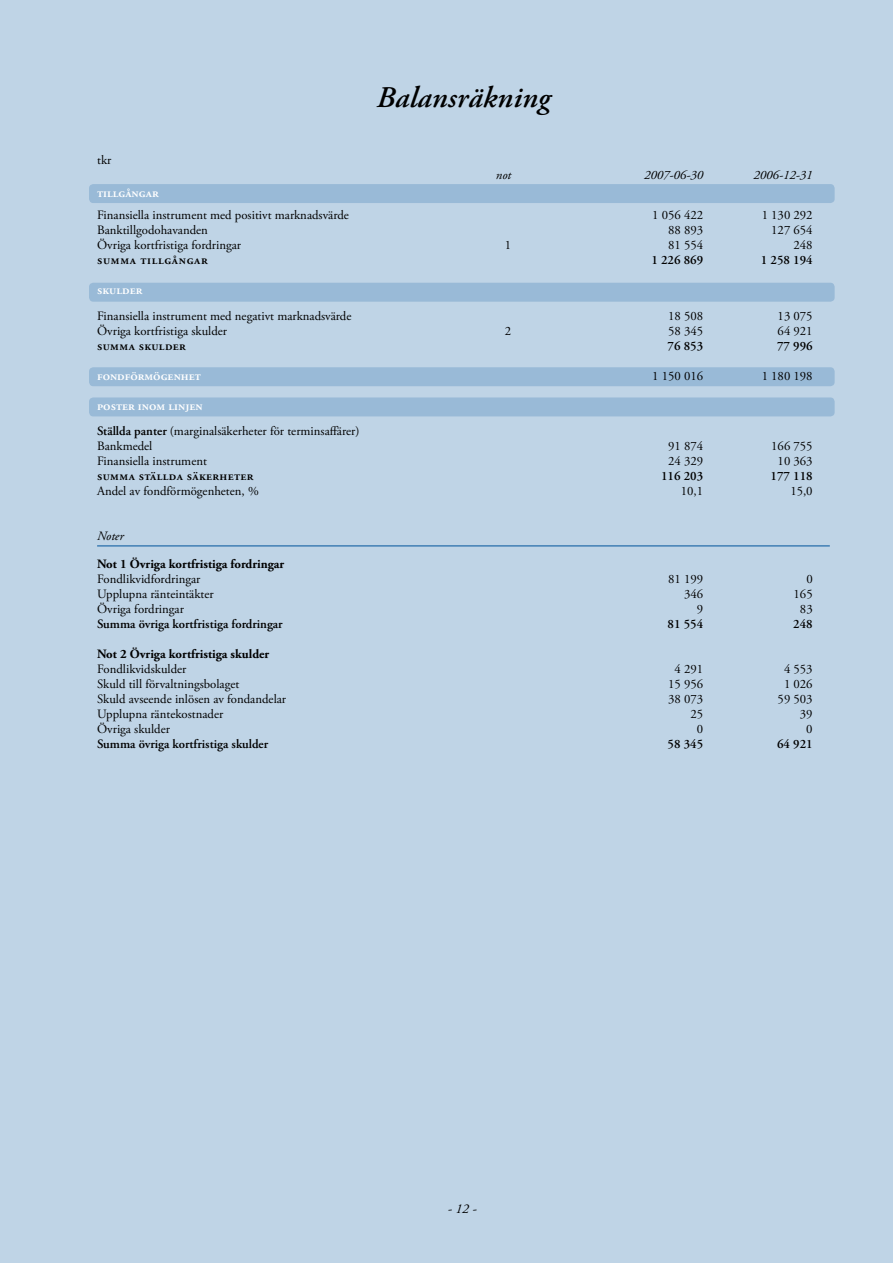
<style>
.page{position:relative;width:893px;height:1263px;background:#bfd4e6}
.page>*{position:absolute;margin:0;border:0;box-sizing:border-box;transform-origin:0 0}
.t1{font:italic 600 30px "Adobe Garamond Pro";letter-spacing:.01em;color:#000}
.t2{font:italic 13.5px "Adobe Garamond Pro";color:#000}
.t3{font:12.75px/25.5px "Adobe Garamond Pro";color:#000}
.t4{font:600 12.75px "Adobe Garamond Pro";letter-spacing:.025em;color:#000}
.t5{font:700 12.75px "Adobe Garamond Pro";color:#000}
.t6{font:600 12.75px "Adobe Garamond Pro";color:#fff}
.t7{font:italic 12.75px "Adobe Garamond Pro";color:#000}
.t8{font:600 12.75px "Adobe Garamond Pro";letter-spacing:.05em;color:#000}
.s1{font-weight:600;color:#fff}
.s2{font-weight:600}
</style>
<div class="page">
<div style="left:89px;top:184px;width:746px;height:19px;background:#99bad7;border-radius:4px"></div>
<div style="left:89px;top:283px;width:746px;height:19px;background:#99bad7;border-radius:4px"></div>
<div style="left:89px;top:367px;width:746px;height:19px;background:#99bad7;border-radius:4px"></div>
<div style="left:89px;top:397px;width:746px;height:19px;background:#99bad7;border-radius:4px"></div>
<hr style="left:97px;top:546px;width:733px;height:1px;background:#00539b">
<p class="t3" style="left:97px;top:148px;width:16px">tkr</p>
<h1 class="t1" style="left:377px;top:80px;width:175px">Balansräkning</h1>
<p class="t7" style="left:496px;top:167px;width:17px">not</p>
<p class="t7" style="left:644px;top:167px;width:61px">2007-06-30</p>
<p class="t7" style="left:753px;top:167px;width:61px">2006-12-31</p>
<p class="t6" style="left:97px;top:185px;width:63px">tillgångar</p>
<p class="t3" style="left:97px;top:203px;width:253px">Finansiella instrument med positivt marknadsvärde</p>
<p class="t3" style="left:652px;top:203px;width:52px">1 056 422</p>
<p class="t3" style="left:762px;top:203px;width:52px">1 130 292</p>
<p class="t3" style="left:97px;top:218px;width:112px">Banktillgodohavanden</p>
<p class="t3" style="left:668px;top:218px;width:37px">88 893</p>
<p class="t3" style="left:771px;top:218px;width:43px">127 654</p>
<p class="t3" style="left:97px;top:233px;width:146px">Övriga kortfristiga fordringar</p>
<p class="t3" style="left:505px;top:233px;width:8px">1</p>
<p class="t3" style="left:668px;top:233px;width:37px">81 554</p>
<p class="t3" style="left:794px;top:233px;width:21px">248</p>
<p class="t8" style="left:97px;top:253px;width:112px">summa tillgångar</p>
<p class="t4" style="left:651px;top:253px;width:53px">1 226 869</p>
<p class="t4" style="left:761px;top:253px;width:53px">1 258 194</p>
<p class="t6" style="left:97px;top:283px;width:47px">skulder</p>
<p class="t3" style="left:97px;top:304px;width:256px">Finansiella instrument med negativt marknadsvärde</p>
<p class="t3" style="left:668px;top:304px;width:37px">18 508</p>
<p class="t3" style="left:778px;top:304px;width:37px">13 075</p>
<p class="t3" style="left:97px;top:319px;width:132px">Övriga kortfristiga skulder</p>
<p class="t3" style="left:505px;top:319px;width:8px">2</p>
<p class="t3" style="left:668px;top:319px;width:37px">58 345</p>
<p class="t3" style="left:778px;top:319px;width:37px">64 921</p>
<p class="t4" style="left:97px;top:338px;width:90px">summa skulder</p>
<p class="t4" style="left:667px;top:338px;width:37px">76 853</p>
<p class="t4" style="left:777px;top:338px;width:37px">77 996</p>
<p class="t6" style="left:97px;top:368px;width:105px">fondförmögenhet</p>
<p class="t3" style="left:652px;top:364px;width:52px">1 150 016</p>
<p class="t3" style="left:762px;top:364px;width:52px">1 180 198</p>
<p class="t3" style="left:97px;top:394px;width:264px"><span class="s1">poster inom linjen<br></span><span class="s2">Ställda panter</span> (marginalsäkerheter för terminsaffärer)</p>
<p class="t3" style="left:97px;top:434px;width:57px">Bankmedel</p>
<p class="t3" style="left:668px;top:434px;width:37px">91 874</p>
<p class="t3" style="left:771px;top:434px;width:43px">166 755</p>
<p class="t3" style="left:97px;top:449px;width:111px">Finansiella instrument</p>
<p class="t3" style="left:668px;top:449px;width:37px">24 329</p>
<p class="t3" style="left:778px;top:449px;width:37px">10 363</p>
<p class="t4" style="left:97px;top:469px;width:158px">summa ställda säkerheter</p>
<p class="t4" style="left:661px;top:469px;width:44px">116 203</p>
<p class="t4" style="left:770px;top:469px;width:44px">177 118</p>
<p class="t3" style="left:97px;top:479px;width:163px">Andel av fondförmögenheten, %</p>
<p class="t3" style="left:681px;top:479px;width:24px">10,1</p>
<p class="t3" style="left:790px;top:479px;width:24px">15,0</p>
<p class="t7" style="left:97px;top:529px;width:28px">Noter</p>
<p class="t5" style="left:97px;top:557px;width:189px">Not 1 Övriga kortfristiga fordringar</p>
<p class="t3" style="left:97px;top:567px;width:105px">Fondlikvidfordringar</p>
<p class="t3" style="left:668px;top:567px;width:37px">81 199</p>
<p class="t3" style="left:806px;top:567px;width:8px">0</p>
<p class="t3" style="left:97px;top:582px;width:118px">Upplupna ränteintäkter</p>
<p class="t3" style="left:684px;top:582px;width:21px">346</p>
<p class="t3" style="left:794px;top:582px;width:21px">165</p>
<p class="t3" style="left:97px;top:597px;width:88px">Övriga fordringar</p>
<p class="t3" style="left:697px;top:597px;width:8px">9</p>
<p class="t3" style="left:800px;top:597px;width:14px">83</p>
<p class="t4" style="left:97px;top:617px;width:187px">Summa övriga kortfristiga fordringar</p>
<p class="t4" style="left:668px;top:617px;width:37px">81 554</p>
<p class="t4" style="left:793px;top:617px;width:21px">248</p>
<p class="t5" style="left:97px;top:647px;width:174px">Not 2 Övriga kortfristiga skulder</p>
<p class="t3" style="left:97px;top:657px;width:91px">Fondlikvidskulder</p>
<p class="t3" style="left:674px;top:657px;width:30px">4 291</p>
<p class="t3" style="left:784px;top:657px;width:30px">4 553</p>
<p class="t3" style="left:97px;top:672px;width:144px">Skuld till förvaltningsbolaget</p>
<p class="t3" style="left:668px;top:672px;width:37px">15 956</p>
<p class="t3" style="left:784px;top:672px;width:30px">1 026</p>
<p class="t3" style="left:97px;top:687px;width:191px">Skuld avseende inlösen av fondandelar</p>
<p class="t3" style="left:668px;top:687px;width:37px">38 073</p>
<p class="t3" style="left:778px;top:687px;width:37px">59 503</p>
<p class="t3" style="left:97px;top:702px;width:128px">Upplupna räntekostnader</p>
<p class="t3" style="left:690px;top:702px;width:14px">25</p>
<p class="t3" style="left:800px;top:702px;width:14px">39</p>
<p class="t3" style="left:97px;top:717px;width:74px">Övriga skulder</p>
<p class="t3" style="left:697px;top:717px;width:8px">0</p>
<p class="t3" style="left:806px;top:717px;width:8px">0</p>
<p class="t4" style="left:97px;top:737px;width:173px">Summa övriga kortfristiga skulder</p>
<p class="t4" style="left:667px;top:737px;width:37px">58 345</p>
<p class="t4" style="left:777px;top:737px;width:37px">64 921</p>
<p class="t2" style="left:448px;top:1200px;width:30px">- 12 -</p>
</div>
